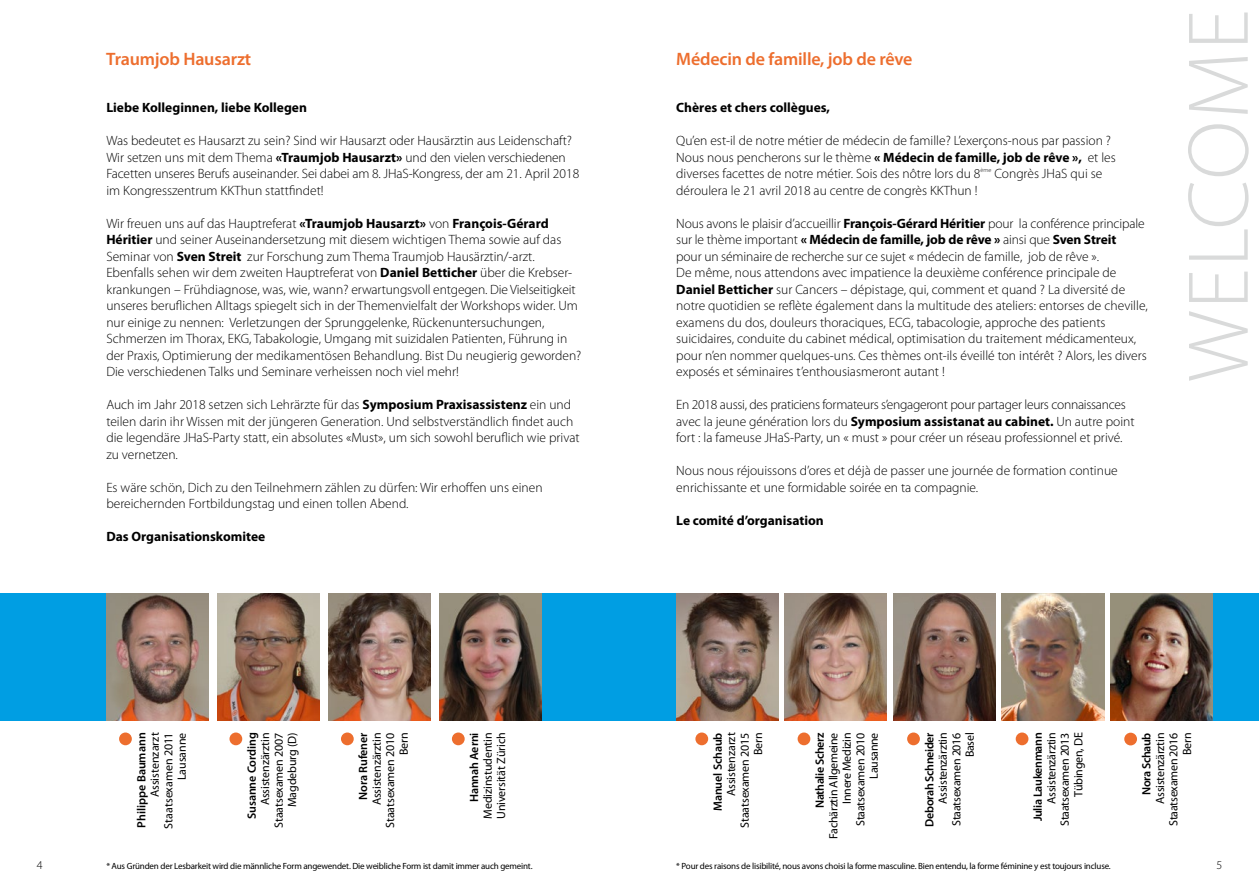
<style>
.page{position:relative;width:1259px;height:893px;background:#fff}
.page>*{position:absolute;margin:0;border:0;box-sizing:border-box;transform-origin:0 0}
.t1{font:300 87px "Myriad Pro";letter-spacing:.02em;color:#d9dada}
.t2{font:600 18px "Myriad Pro";letter-spacing:-.01em;color:#ed6e2e}
.t3{font:300 13.5px/16.5px "Myriad Pro";color:#000}
.t4{font:700 13.5px "Myriad Pro";color:#000}
.t5{font:12px/13.5px "Myriad Pro";letter-spacing:-.015em;color:#000;text-align:right}
.t6{font:600 12px "Myriad Pro";letter-spacing:-.02em;color:#000}
.t7{font:600 12px "Myriad Pro";color:#000}
.t8{font:300 12px "Myriad Pro";color:#000}
.t9{font:9px "Myriad Pro";letter-spacing:-.02em;color:#000}
.s1{font-weight:700}
</style>
<div class="page">
<div style="left:1114px;top:593px;width:145px;height:128px;background:#009ee3"></div>
<div style="left:528px;top:593px;width:170px;height:128px;background:#009ee3"></div>
<div style="left:0;top:593px;width:130px;height:128px;background:#009ee3"></div>
<img style="left:106px;top:593px;width:102px;height:128px">
<div style="left:119px;top:732px;width:13px;height:13px;background:#ed6e2e;border-radius:50%"></div>
<img style="left:676px;top:593px;width:102px;height:128px">
<div style="left:695px;top:732px;width:13px;height:13px;background:#ed6e2e;border-radius:50%"></div>
<img style="left:328px;top:593px;width:102px;height:128px">
<div style="left:341px;top:732px;width:13px;height:13px;background:#ed6e2e;border-radius:50%"></div>
<div style="left:229px;top:732px;width:13px;height:13px;background:#ed6e2e;border-radius:50%"></div>
<img style="left:217px;top:593px;width:102px;height:128px">
<img style="left:785px;top:593px;width:102px;height:128px">
<div style="left:797px;top:732px;width:13px;height:13px;background:#ed6e2e;border-radius:50%"></div>
<img style="left:893px;top:593px;width:102px;height:128px">
<div style="left:907px;top:732px;width:13px;height:13px;background:#ed6e2e;border-radius:50%"></div>
<img style="left:439px;top:593px;width:102px;height:128px">
<div style="left:452px;top:732px;width:13px;height:13px;background:#ed6e2e;border-radius:50%"></div>
<img style="left:1002px;top:593px;width:102px;height:128px">
<div style="left:1015px;top:732px;width:13px;height:13px;background:#ed6e2e;border-radius:50%"></div>
<img style="left:1110px;top:593px;width:102px;height:128px">
<div style="left:1124px;top:733px;width:13px;height:12px;background:#ed6e2e;border-radius:50%"></div>
<h2 class="t2" style="left:106px;top:47px;width:146px">Traumjob Hausarzt</h2>
<h2 class="t2" style="left:676px;top:47px;width:238px">Médecin de famille, job de rêve</h2>
<p class="t4" style="left:106px;top:99px;width:202px">Liebe Kolleginnen, liebe Kollegen</p>
<p class="t3" style="left:106px;top:132px;width:474px">Was bedeutet es Hausarzt zu sein? Sind wir Hausarzt oder Hausärztin aus Leidenschaft?<br>Wir setzen uns mit dem Thema <span class="s1">«Traumjob Hausarzt»</span> und den vielen verschiedenen Facetten unseres Berufs auseinander. Sei dabei am 8. JHaS-Kongress, der am 21. April 2018 im Kongresszentrum KKThun stattfindet!</p>
<p class="t3" style="left:106px;top:215px;width:476px">Wir freuen uns auf das Hauptreferat <span class="s1">«Traumjob Hausarzt»</span> von <span class="s1">François-Gérard Héritier</span> und seiner Auseinandersetzung mit diesem wichtigen Thema sowie auf das Seminar von <span class="s1">Sven Streit</span> zur Forschung zum Thema Traumjob Hausärztin/-arzt.<br>Ebenfalls sehen wir dem zweiten Hauptreferat von <span class="s1">Daniel Betticher</span> über die Krebser&shy;krankungen – Frühdiagnose, was, wie, wann? erwartungsvoll entgegen. Die Vielseitigkeit unseres beruflichen Alltags spiegelt sich in der Themenvielfalt der Workshops wider. Um nur einige zu nennen: Verletzungen der Sprunggelenke, Rückenuntersuchungen, Schmerzen im Thorax, EKG, Tabakologie, Umgang mit suizidalen Patienten, Führung in der Praxis, Optimierung der medikamentösen Behandlung. Bist Du neugierig geworden?<br>Die verschiedenen Talks und Seminare verheissen noch viel mehr!</p>
<p class="t3" style="left:106px;top:396px;width:475px">Auch im Jahr 2018 setzen sich Lehrärzte für das <span class="s1">Symposium Praxisassistenz</span> ein und teilen darin ihr Wissen mit der jüngeren Generation. Und selbstverständlich findet auch die legendäre JHaS-Party statt, ein absolutes «Must», um sich sowohl beruflich wie privat zu vernetzen.</p>
<p class="t3" style="left:106px;top:479px;width:438px">Es wäre schön, Dich zu den Teilnehmern zählen zu dürfen: Wir erhoffen uns einen bereichernden Fortbildungstag und einen tollen Abend.</p>
<p class="t4" style="left:106px;top:528px;width:160px">Das Organisationskomitee</p>
<p class="t4" style="left:676px;top:99px;width:155px">Chères et chers collègues,</p>
<p class="t3" style="left:676px;top:132px;width:441px">Qu’en est-il de notre métier de médecin de famille? L’exerçons-nous par passion ?<br>Nous nous pencherons sur le thème <span class="s1">« Médecin de famille, job de rêve »,</span> et les diverses facettes de notre métier. Sois des nôtre lors du 8<sup>ème</sup> Congrès JHaS qui se déroulera le 21 avril 2018 au centre de congrès KKThun !</p>
<p class="t3" style="left:676px;top:215px;width:473px">Nous avons le plaisir d’accueillir <span class="s1">François-Gérard Héritier</span> pour la conférence principale sur le thème important <span class="s1">« Médecin de famille, job de rêve »</span> ainsi que <span class="s1">Sven Streit<br></span>pour un séminaire de recherche sur ce sujet « médecin de famille, job de rêve ».<br>De même, nous attendons avec impatience la deuxième conférence principale de <span class="s1">Daniel Betticher</span> sur Cancers – dépistage, qui, comment et quand ? La diversité de notre quotidien se reflète également dans la multitude des ateliers: entorses de cheville, examens du dos, douleurs thoraciques, ECG, tabacologie, approche des patients suicidaires, conduite du cabinet médical, optimisation du traitement médicamenteux, pour n’en nommer quelques-uns. Ces thèmes ont-ils éveillé ton intérêt ? Alors, les divers exposés et séminaires t’enthousiasmeront autant !</p>
<p class="t3" style="left:676px;top:396px;width:460px">En 2018 aussi, des praticiens formateurs s’engageront pour partager leurs connaissances avec la jeune génération lors du <span class="s1">Symposium assistanat au cabinet.</span> Un autre point fort : la fameuse JHaS-Party, un « must » pour créer un réseau professionnel et privé.</p>
<p class="t3" style="left:676px;top:462px;width:443px">Nous nous réjouissons d’ores et déjà de passer une journée de formation continue enrichissante et une formidable soirée en ta compagnie.</p>
<p class="t4" style="left:676px;top:511px;width:149px">Le comité d’organisation</p>
<h1 class="t1" style="left:1166px;top:382px;width:374px;rotate:-90deg">WELCOME</h1>
<p class="t6" style="left:921px;top:827px;width:96px;rotate:-90deg">Deborah Schneider</p>
<p class="t5" style="left:936px;top:826px;width:95px;rotate:-90deg">Assistenzärztin<br>Staatsexamen 2016<br>Basel</p>
<p class="t6" style="left:355px;top:800px;width:69px;rotate:-90deg">Nora Rufener</p>
<p class="t5" style="left:370px;top:828px;width:97px;rotate:-90deg">Assistenzärztin<br>Staatsexamen 2010<br>Bern</p>
<p class="t6" style="left:812px;top:808px;width:77px;rotate:-90deg">Nathalie Scherz</p>
<p class="t5" style="left:826px;top:839px;width:108px;rotate:-90deg">Fachärztin Allgemeine<br>Innere Medizin<br>Staatsexamen 2010<br>Lausanne</p>
<p class="t7" style="left:134px;top:828px;width:97px;rotate:-90deg">Philippe Baumann</p>
<p class="t5" style="left:148px;top:829px;width:98px;rotate:-90deg">Assistenzarzt<br>Staatsexamen 2011<br>Lausanne</p>
<p class="t6" style="left:710px;top:811px;width:80px;rotate:-90deg">Manuel Schaub</p>
<p class="t5" style="left:724px;top:828px;width:97px;rotate:-90deg">Assistenzarzt<br>Staatsexamen 2015<br>Bern</p>
<p class="t6" style="left:466px;top:802px;width:71px;rotate:-90deg">Hannah Aerni</p>
<p class="t5" style="left:481px;top:819px;width:88px;text-align:left;rotate:-90deg">Medizinstudentin<br>Universität Zürich</p>
<p class="t6" style="left:1030px;top:821px;width:90px;rotate:-90deg">Julia Laukenmann</p>
<p class="t5" style="left:1044px;top:826px;width:95px;rotate:-90deg">Assistenzärztin<br>Staatsexamen 2013<br>Tübingen, DE</p>
<p class="t6" style="left:1138px;top:795px;width:64px;rotate:-90deg">Nora Schaub</p>
<p class="t5" style="left:1153px;top:826px;width:95px;rotate:-90deg">Assistenzärztin<br>Staatsexamen 2016<br>Bern</p>
<p class="t6" style="left:244px;top:819px;width:88px;rotate:-90deg">Susanne Cording</p>
<p class="t5" style="left:258px;top:828px;width:97px;rotate:-90deg">Assistenzärztin<br>Staatsexamen 2007<br>Magdeburg (D)</p>
<p class="t8" style="left:37px;top:857px;width:7px">4</p>
<p class="t8" style="left:1216px;top:857px;width:7px">5</p>
<p class="t9" style="left:106px;top:860px;width:428px">* Aus Gründen der Lesbarkeit wird die männliche Form angewendet. Die weibliche Form ist damit immer auch gemeint.</p>
<p class="t9" style="left:676px;top:860px;width:436px">* Pour des raisons de lisibilité, nous avons choisi la forme masculine. Bien entendu, la forme féminine y est toujours incluse.</p>
</div>
